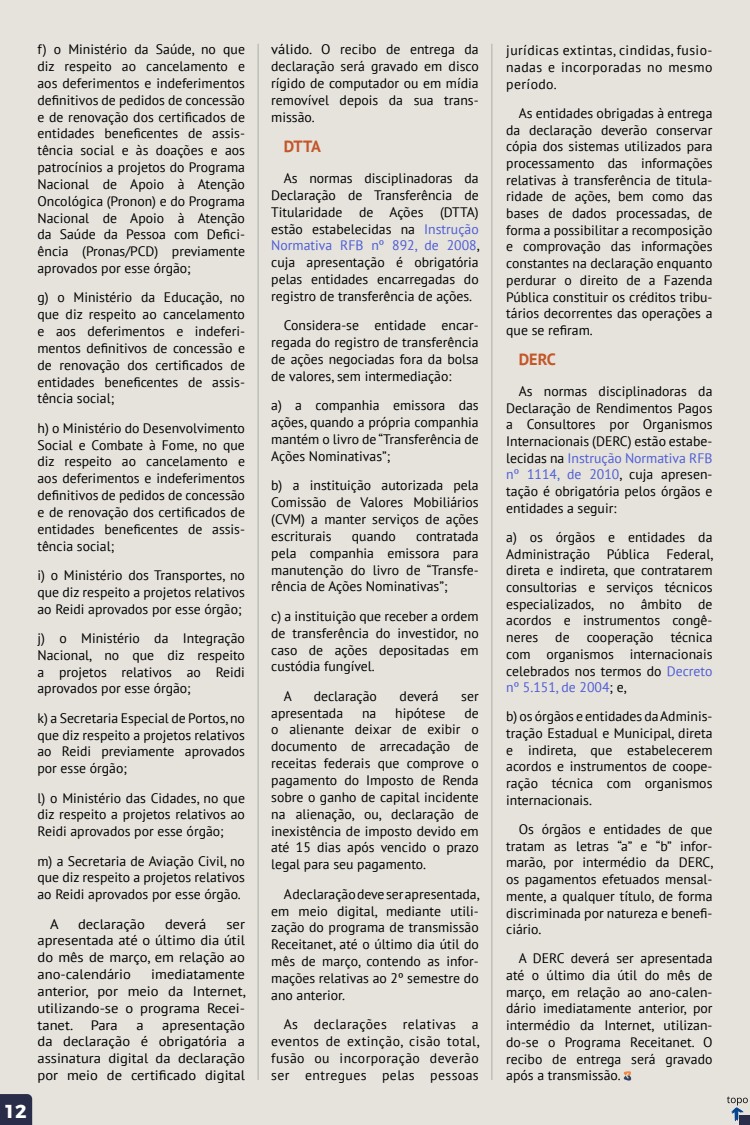
<style>
.page{position:relative;width:750px;height:1125px;background:#e5e3dc}
.page>*{position:absolute;margin:0;border:0;box-sizing:border-box;transform-origin:0 0}
.t1{font:700 18.75px "Montserrat";color:#fff}
.t2{font:700 16.25px "PT Sans";letter-spacing:-.015em;color:#c45628}
.t3{font:13.75px/16.9px "PT Sans";color:#000;text-align:justify}
.t4{font:13.75px/16.9px "PT Sans";color:#000;text-align:justify;scale:1.06 1}
.s1{color:#4f5cd6}
</style>
<div class="page">
<hr style="left:258px;top:44px;width:1px;height:1036px;background:#000">
<hr style="left:492px;top:44px;width:1px;height:1036px;background:#000">
<svg style="left:727px;top:1097px;width:21px;height:28px"></svg>
<svg style="left:0;top:1094px;width:32px;height:31px"></svg>
<svg style="left:623px;top:1071px;width:9px;height:10px"></svg>
<div style="left:740px;top:1115px;width:10px;height:10px;background:#2a2d49"></div>
<h1 class="t1" style="left:4px;top:1096px;width:24px">12</h1>
<p class="t3" style="left:38px;top:41px;width:209px">f) o Ministério da Saúde, no que diz respeito ao cancelamento e aos deferimentos e indeferimentos definitivos de pedidos de concessão e de renovação dos certificados de entidades beneficentes de assis&shy;tência social e às doações e aos patrocínios a projetos do Programa Nacional de Apoio à Atenção Oncológica (Pronon) e do Programa Nacional de Apoio à Atenção da Saúde da Pessoa com Defici&shy;ência (Pronas/PCD) previamente aprovados por esse órgão;</p>
<p class="t3" style="left:38px;top:289px;width:209px">g) o Ministério da Educação, no que diz respeito ao cancelamento e aos deferimentos e indeferi&shy;mentos definitivos de concessão e de renovação dos certificados de entidades beneficentes de assis&shy;tência social;</p>
<p class="t3" style="left:38px;top:419px;width:209px">h) o Ministério do Desenvolvimento Social e Combate à Fome, no que diz respeito ao cancelamento e aos deferimentos e indeferimentos definitivos de pedidos de concessão e de renovação dos certificados de entidades beneficentes de assis&shy;tência social;</p>
<p class="t3" style="left:38px;top:566px;width:209px">i) o Ministério dos Transportes, no que diz respeito a projetos relativos ao Reidi aprovados por esse órgão;</p>
<p class="t3" style="left:38px;top:629px;width:209px">j) o Ministério da Integração Nacional, no que diz respeito a projetos relativos ao Reidi aprovados por esse órgão;</p>
<p class="t3" style="left:38px;top:709px;width:209px">k) a Secretaria Especial de Portos, no que diz respeito a projetos relativos ao Reidi previamente aprovados por esse órgão;</p>
<p class="t3" style="left:38px;top:789px;width:209px">l) o Ministério das Cidades, no que diz respeito a projetos relativos ao Reidi aprovados por esse órgão;</p>
<p class="t3" style="left:38px;top:852px;width:209px">m) a Secretaria de Aviação Civil, no que diz respeito a projetos relativos ao Reidi aprovados por esse órgão.</p>
<p class="t4" style="left:50px;top:915px;width:10px">A</p>
<p class="t4" style="left:78px;top:915px;width:65px">declaração</p>
<p class="t4" style="left:165px;top:915px;width:41px">deverá</p>
<p class="t4" style="left:37px;top:915px;width:197px;text-indent:189px">ser apresentada até o último dia útil do mês de março, em relação ao ano-calendário</p>
<p class="t4" style="left:37px;top:965px;width:198px;text-indent:114px">imediatamente anterior, por meio da Internet, utilizando-se o programa Recei&shy;tanet.</p>
<p class="t4" style="left:38px;top:1016px;width:197px;text-indent:125px">apresentação da declaração é obrigatória a assinatura digital da declaração por meio de certificado digital</p>
<p class="t4" style="left:91px;top:1016px;width:27px">Para</p>
<p class="t4" style="left:136px;top:1016px;width:8px">a</p>
<p class="t4" style="left:271px;top:41px;width:197px">válido. O recibo de entrega da declaração será gravado em disco rígido de computador ou em mídia removível depois da sua trans&shy;missão.</p>
<p class="t2" style="left:284px;top:136px;width:39px">DTTA</p>
<p class="t3" style="left:271px;top:169px;width:210px;text-indent:12px">As normas disciplinadoras da Declaração de Transferência de Titularidade de Ações (DTTA) estão estabelecidas na <span class="s1">Instrução Normativa RFB nº 892, de 2008</span>, cuja apresentação é obrigatória pelas entidades encarregadas do registro de transferência de ações.</p>
<p class="t3" style="left:271px;top:317px;width:209px;text-indent:12px">Considera-se entidade encar&shy;regada do registro de transferência de ações negociadas fora da bolsa de valores, sem intermediação:</p>
<p class="t3" style="left:271px;top:397px;width:209px">a) a companhia emissora das ações, quando a própria companhia mantém o livro de “Transferência de Ações Nominativas”;</p>
<p class="t3" style="left:271px;top:477px;width:209px">b) a instituição autorizada pela Comissão de Valores Mobiliários (CVM) a manter serviços de ações escriturais</p>
<p class="t3" style="left:271px;top:527px;width:209px;text-indent:145px">contratada pela companhia emissora para manutenção do livro de “Transfe&shy;rência de Ações Nominativas”;</p>
<p class="t3" style="left:271px;top:607px;width:209px">c) a instituição que receber a ordem de transferência do investidor, no caso de ações depositadas em custódia fungível.</p>
<p class="t3" style="left:284px;top:687px;width:10px">A</p>
<p class="t3" style="left:314px;top:687px;width:65px">declaração</p>
<p class="t3" style="left:400px;top:687px;width:41px">deverá</p>
<p class="t3" style="left:461px;top:687px;width:19px">ser</p>
<p class="t3" style="left:271px;top:704px;width:73px">apresentada</p>
<p class="t3" style="left:362px;top:704px;width:16px">na</p>
<p class="t3" style="left:395px;top:704px;width:52px">hipótese</p>
<p class="t3" style="left:352px;top:527px;width:45px">quando</p>
<p class="t3" style="left:271px;top:704px;width:209px;text-indent:193px">de o alienante deixar de exibir o documento de arrecadação de receitas federais que comprove o pagamento do Imposto de Renda sobre o ganho de capital incidente na alienação, ou, declaração de inexistência de imposto devido em até 15 dias após vencido o prazo legal para seu pagamento.</p>
<p class="t3" style="left:271px;top:885px;width:210px;text-indent:12px">A declaração deve ser apresentada, em meio digital, mediante utili&shy;zação do programa de transmissão Receitanet, até o último dia útil do mês de março, contendo as infor&shy;mações relativas ao 2º semestre do ano anterior.</p>
<p class="t3" style="left:271px;top:1016px;width:210px;text-indent:12px">As declarações relativas a eventos de extinção, cisão total, fusão ou incorporação deverão ser entregues pelas pessoas</p>
<p class="t3" style="left:506px;top:42px;width:208px">jurídicas extintas, cindidas, fusio&shy;nadas e incorporadas no mesmo período.</p>
<p class="t3" style="left:506px;top:104px;width:208px;text-indent:12px">As entidades obrigadas à entrega da declaração deverão conservar cópia dos sistemas utilizados para processamento das informações relativas à transferência de titula&shy;ridade de ações, bem como das bases de dados processadas, de forma a possibilitar a recomposição e comprovação das informações constantes na declaração enquanto perdurar o direito de a Fazenda Pública constituir os créditos tribu&shy;tários decorrentes das operações a que se refiram.</p>
<p class="t2" style="left:519px;top:349px;width:39px">DERC</p>
<p class="t3" style="left:506px;top:382px;width:208px;text-indent:12px">As normas disciplinadoras da Declaração de Rendimentos Pagos a Consultores por Organismos Internacionais (DERC) estão estabe&shy;lecidas na <span class="s1">Instrução Normativa RFB nº 1114, de 2010</span>, cuja apresen&shy;tação é obrigatória pelos órgãos e entidades a seguir:</p>
<p class="t3" style="left:506px;top:528px;width:209px">a) os órgãos e entidades da Administração Pública Federal, direta e indireta, que contratarem consultorias e serviços técnicos especializados, no âmbito de acordos e instrumentos congê&shy;neres de cooperação técnica com organismos internacionais celebrados nos termos do <span class="s1">Decreto nº 5.151, de 2004</span>; e,</p>
<p class="t3" style="left:506px;top:708px;width:208px">b) os órgãos e entidades da Adminis&shy;tração Estadual e Municipal, direta e indireta, que estabelecerem acordos e instrumentos de coope&shy;ração técnica com organismos internacionais.</p>
<p class="t3" style="left:506px;top:821px;width:209px;text-indent:12px">Os órgãos e entidades de que tratam as letras “a” e “b” infor&shy;marão, por intermédio da DERC, os pagamentos efetuados mensal&shy;mente, a qualquer título, de forma discriminada por natureza e benefi&shy;ciário.</p>
<p class="t3" style="left:506px;top:950px;width:208px;text-indent:12px">A DERC deverá ser apresentada até o último dia útil do mês de março, em relação ao ano-calen&shy;dário imediatamente anterior, por intermédio da Internet, utilizan&shy;do-se o Programa Receitanet. O recibo de entrega será gravado após a transmissão.</p>
</div>
